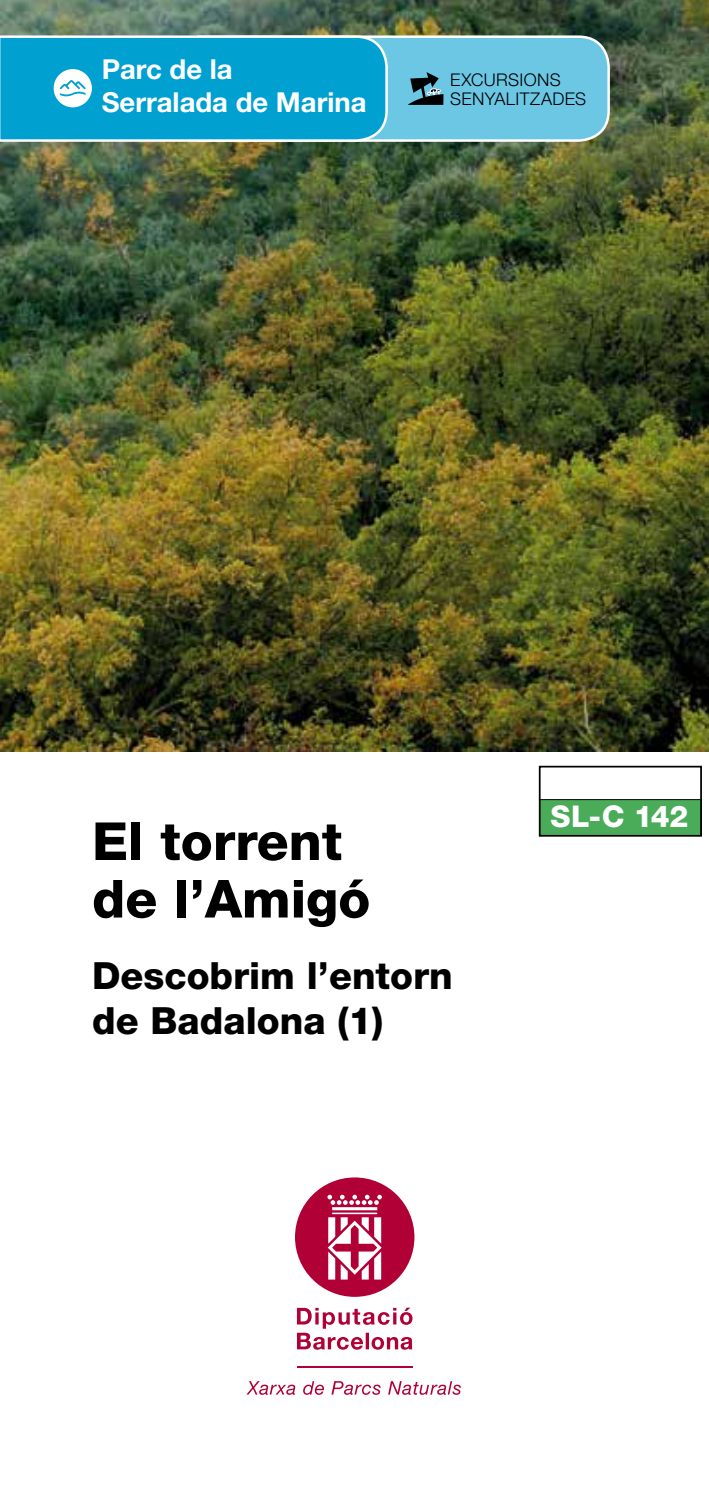
<style>
.page{position:relative;width:709px;height:1489px;background:#fff}
.page>*{position:absolute;margin:0;border:0;box-sizing:border-box;transform-origin:0 0}
.t1{font:800 52.5px/57.5px "Helvetica Neue LT Std";color:#000}
.t2{font:800 37.5px/45px "Helvetica Neue LT Std";color:#000}
.t3{font:800 30px "Helvetica Neue LT Std";color:#fff}
.t4{font:700 27.5px/33px "Helvetica Neue LT Std";color:#fff}
.t5{font:300 17.5px/18.8px "Helvetica Neue LT Std";letter-spacing:.015em;color:#000}
</style>
<div class="page">
<img style="left:0;top:0;width:709px;height:751px">
<svg style="left:297px;top:1307px;width:115px;height:42px"></svg>
<svg style="left:247px;top:1381px;width:48px;height:13px"></svg>
<svg style="left:303px;top:1381px;width:21px;height:13px"></svg>
<svg style="left:331px;top:1381px;width:49px;height:13px"></svg>
<svg style="left:388px;top:1381px;width:73px;height:13px"></svg>
<hr style="left:297px;top:1366px;width:115px;height:1px;background:#b10035">
<svg style="left:295px;top:1177px;width:119px;height:119px"></svg>
<svg style="left:389px;top:34px;width:222px;height:109px;background:#71c4dc"></svg>
<svg style="left:407px;top:72px;width:36px;height:33px"></svg>
<svg style="left:0;top:34px;width:389px;height:109px"></svg>
<div style="left:0;top:37px;width:386px;height:103px;background:#00a0d1"></div>
<div style="left:539px;top:800px;width:162px;height:35px;background:#4aac58"></div>
<hr style="left:540px;top:799px;width:160px;height:1px;background:#000">
<div style="left:539px;top:765px;width:163px;height:71px;border:2px solid #000"></div>
<p class="t4" style="left:102px;top:52px;width:266px">Parc de la<br>Serralada de Marina</p>
<p class="t5" style="left:450px;top:70px;width:137px">EXCURSIONS<br>SENYALITZADES</p>
<h1 class="t1" style="left:92px;top:812px;width:280px">El torrent de l’Amigó</h1>
<p class="t2" style="left:92px;top:953px;width:362px">Descobrim l’entorn de Badalona (1)</p>
<p class="t3" style="left:550px;top:798px;width:139px">SL-C 142</p>
</div>
